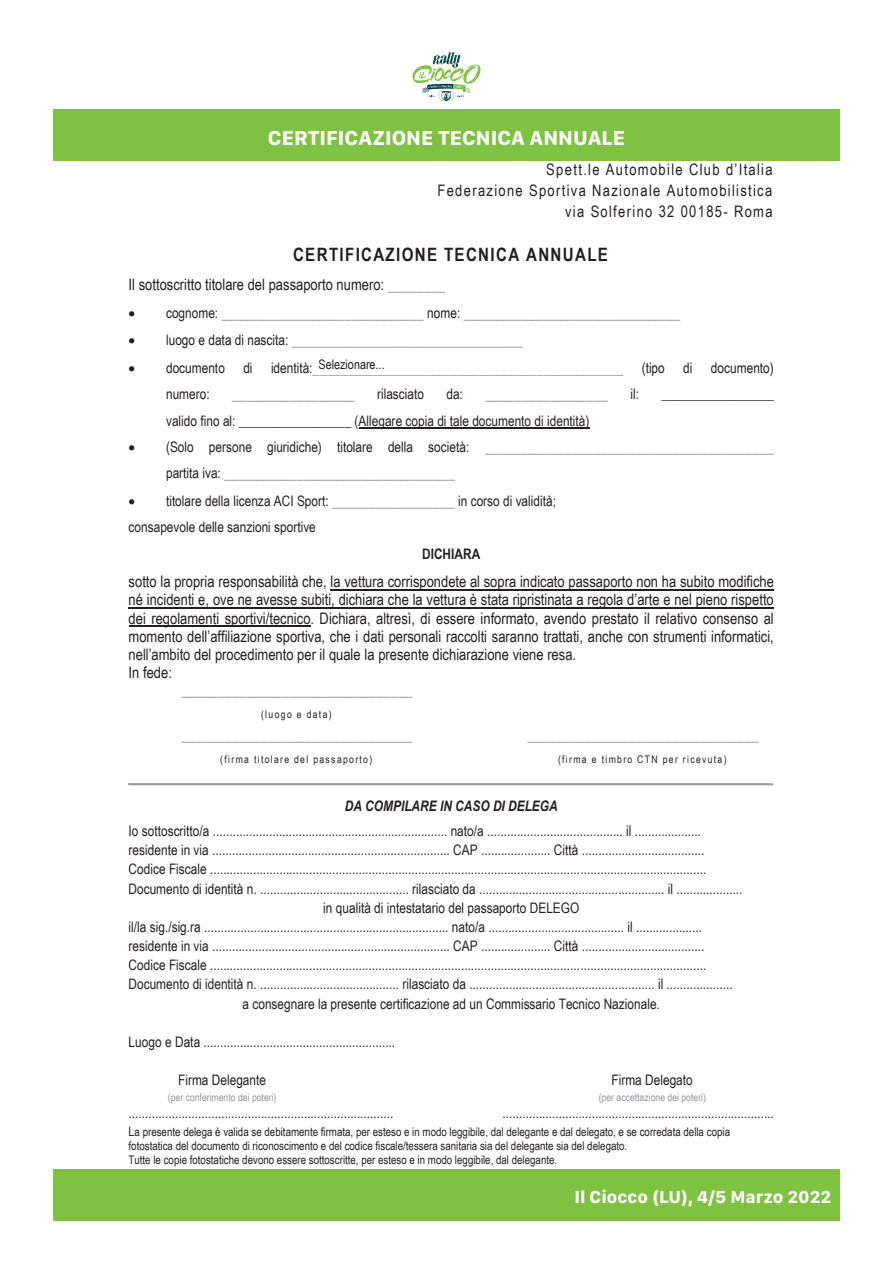
<style>
.page{position:relative;width:893px;height:1263px;background:#fff}
.page>*{position:absolute;margin:0;border:0;box-sizing:border-box;transform-origin:0 0}
.t1{font:700 21px "SF Compact Text";color:#fff}
.t2{font:700 18.45px "Arial Narrow";letter-spacing:.07em;color:#231f20}
.t3{font:700 18px "SF Compact Text";color:#fff}
.t4{font:15.9px/18.1px "Arial Narrow";color:#231f20}
.t5{font:15.9px/20.9px "Arial Narrow";letter-spacing:.085em;color:#231f20;text-align:right}
.t6{font:14.55px/26.4px "Arial Narrow";color:#231f20}
.t7{font:14.55px "Calibri";color:#939598}
.t8{font:italic 700 14.55px "Arial Narrow";color:#231f20}
.t9{font:700 14.55px "Arial Narrow";color:#231f20}
.t10{font:13.2px "Arial Narrow";color:#231f20}
.t11{font:11.85px/13.8px "Arial Narrow";color:#231f20}
.t12{font:10.5px "Arial Narrow";letter-spacing:.125em;color:#231f20}
.t13{font:10.5px "Arial Narrow";color:#939598}
.s1{font-family:"Calibri";font-size:14.55px;color:#939598}
.s2{color:#231f20}
.s3{font-family:"Arial Narrow";color:#231f20}
.s4{font-family:"Calibri";color:#939598}
.s5{font-size:13.2px}
</style>
<div class="page">
<hr style="left:359px;top:427px;width:230px;height:1px;background:#231f20">
<hr style="left:330px;top:589px;width:444px;height:1px;background:#231f20">
<hr style="left:129px;top:607px;width:645px;height:1px;background:#231f20">
<hr style="left:129px;top:625px;width:181px;height:1px;background:#231f20">
<hr style="left:129px;top:783px;width:645px;height:2px;background:#959798">
<hr style="left:129px;top:783px;width:645px;height:1px;background:#adaeb2">
<hr style="left:129px;top:785px;width:645px;height:1px;background:#e4e5e7">
<div style="left:53px;top:109px;width:787px;height:52px;background:#7fc242"></div>
<div style="left:53px;top:1169px;width:787px;height:51px;background:#7fc242"></div>
<svg style="left:412px;top:52px;width:69px;height:50px"></svg>
<h1 class="t1" style="left:268px;top:125px;width:359px">CERTIFICAZIONE TECNICA ANNUALE</h1>
<p class="t5" style="left:437px;top:159px;width:337px">Spett.le Automobile Club d’Italia<br>Federazione Sportiva Nazionale Automobilistica via Solferino 32 00185- Roma</p>
<p class="t2" style="left:293px;top:244px;width:316px">CERTIFICAZIONE TECNICA ANNUALE</p>
<p class="t4" style="left:129px;top:275px;width:318px">Il sottoscritto titolare del passaporto numero: <span class="s1">________</span></p>
<p class="t7" style="left:129px;top:304px;width:553px"><span class="s2">•</span> <span class="s3">cognome:</span> ____________________________ <span class="s3">nome:</span> ______________________________</p>
<p class="t7" style="left:129px;top:331px;width:396px"><span class="s2">•</span> <span class="s3">luogo e data di nascita:</span> ________________________________</p>
<p class="t6" style="left:129px;top:354px;width:98px">• documento</p>
<p class="t6" style="left:243px;top:354px;width:11px">di</p>
<p class="t7" style="left:271px;top:359px;width:354px"><span class="s3">identità:</span>___________________________________________</p>
<p class="t6" style="left:642px;top:354px;width:25px">(tipo</p>
<p class="t6" style="left:683px;top:354px;width:11px">di</p>
<p class="t6" style="left:711px;top:354px;width:64px">documento)</p>
<p class="t6" style="left:166px;top:380px;width:45px">numero:</p>
<p class="t7" style="left:232px;top:385px;width:124px">_________________</p>
<p class="t10" style="left:318px;top:355px;width:68px">Selezionare...</p>
<p class="t6" style="left:377px;top:380px;width:48px">rilasciato</p>
<p class="t6" style="left:446px;top:380px;width:18px">da:</p>
<p class="t6" style="left:630px;top:380px;width:10px">il:</p>
<p class="t6" style="left:661px;top:380px;width:114px">_________________</p>
<p class="t7" style="left:485px;top:385px;width:124px">_________________</p>
<p class="t6" style="left:166px;top:407px;width:425px">valido fino al: _________________ (Allegare copia di tale documento di identità)</p>
<p class="t6" style="left:129px;top:433px;width:647px">• (Solo persone giuridiche) titolare della società: <span class="s4">________________________________________</span></p>
<p class="t7" style="left:166px;top:464px;width:291px"><span class="s3">partita iva:</span> ________________________________</p>
<p class="t6" style="left:129px;top:487px;width:429px">• titolare della licenza ACI Sport: <span class="s4">_________________</span> in corso di validità; consapevole delle sanzioni sportive</p>
<p class="t9" style="left:422px;top:545px;width:60px">DICHIARA</p>
<p class="t4" style="left:129px;top:572px;width:647px">sotto la propria responsabilità che, la vettura corrispondete al sopra indicato passaporto non ha subito modifiche né incidenti e, ove ne avesse subiti, dichiara che la vettura è stata ripristinata a regola d’arte e nel pieno rispetto dei regolamenti sportivi/tecnico. Dichiara, altresì, di essere informato, avendo prestato il relativo consenso al momento dell’affiliazione sportiva, che i dati personali raccolti saranno trattati, anche con strumenti informatici, nell’ambito del procedimento per il quale la presente dichiarazione viene resa.<br>In fede:</p>
<p class="t7" style="left:181px;top:681px;width:233px">________________________________</p>
<p class="t12" style="left:261px;top:707px;width:72px">(luogo e data)</p>
<p class="t7" style="left:181px;top:726px;width:233px">________________________________</p>
<p class="t7" style="left:527px;top:726px;width:233px">________________________________</p>
<p class="t12" style="left:220px;top:751px;width:153px">(firma titolare del passaporto)</p>
<p class="t12" style="left:558px;top:751px;width:170px">(firma e timbro CTN per ricevuta)</p>
<p class="t8" style="left:345px;top:798px;width:214px">DA COMPILARE IN CASO DI DELEGA</p>
<p class="t6" style="left:129px;top:817px;width:574px">Io sottoscritto/a ....................................................................... nato/a ......................................... il ....................</p>
<p class="t6" style="left:129px;top:836px;width:577px">residente in via ........................................................................ CAP ..................... Città .....................................</p>
<p class="t6" style="left:129px;top:855px;width:579px">Codice Fiscale ......................................................................................................................................................</p>
<p class="t6" style="left:129px;top:875px;width:615px">Documento di identità n. ............................................. rilasciato da ........................................................ il ....................</p>
<p class="t6" style="left:323px;top:894px;width:258px">in qualità di intestatario del passaporto DELEGO</p>
<p class="t6" style="left:129px;top:913px;width:575px">il/la sig./sig.ra .......................................................................... nato/a ......................................... il ....................</p>
<p class="t6" style="left:129px;top:932px;width:577px">residente in via ........................................................................ CAP ..................... Città .....................................</p>
<p class="t6" style="left:129px;top:951px;width:579px">Codice Fiscale ......................................................................................................................................................</p>
<p class="t6" style="left:129px;top:970px;width:605px">Documento di identità n. .......................................... rilasciato da ........................................................ il ....................</p>
<p class="t6" style="left:243px;top:990px;width:419px">a consegnare la presente certificazione ad un Commissario Tecnico Nazionale.</p>
<p class="t6" style="left:129px;top:1028px;width:268px">Luogo e Data ..........................................................</p>
<p class="t6" style="left:178px;top:1066px;width:89px">Firma Delegante</p>
<p class="t6" style="left:612px;top:1066px;width:83px">Firma Delegato</p>
<p class="t13" style="left:168px;top:1089px;width:110px">(per conferimento dei poteri)</p>
<p class="t13" style="left:599px;top:1089px;width:109px">(per accettazione dei poteri)</p>
<p class="t6" style="left:129px;top:1099px;width:266px">................................................................................</p>
<p class="t6" style="left:503px;top:1099px;width:273px">..................................................................................</p>
<p class="t11" style="left:129px;top:1124px;width:603px"><span class="s5">L</span>a presente delega è valida se debitamente firmata, per esteso e in modo leggibile, dal delegante e dal delegato, e se corredata della copia fotostatica del documento di riconoscimento e del codice fiscale/tessera sanitaria sia del delegante sia del delegato.<br>Tutte le copie fotostatiche devono essere sottoscritte, per esteso e in modo leggibile, dal delegante.</p>
<p class="t3" style="left:574px;top:1186px;width:258px">Il Ciocco (LU), 4/5 Marzo 2022</p>
</div>
